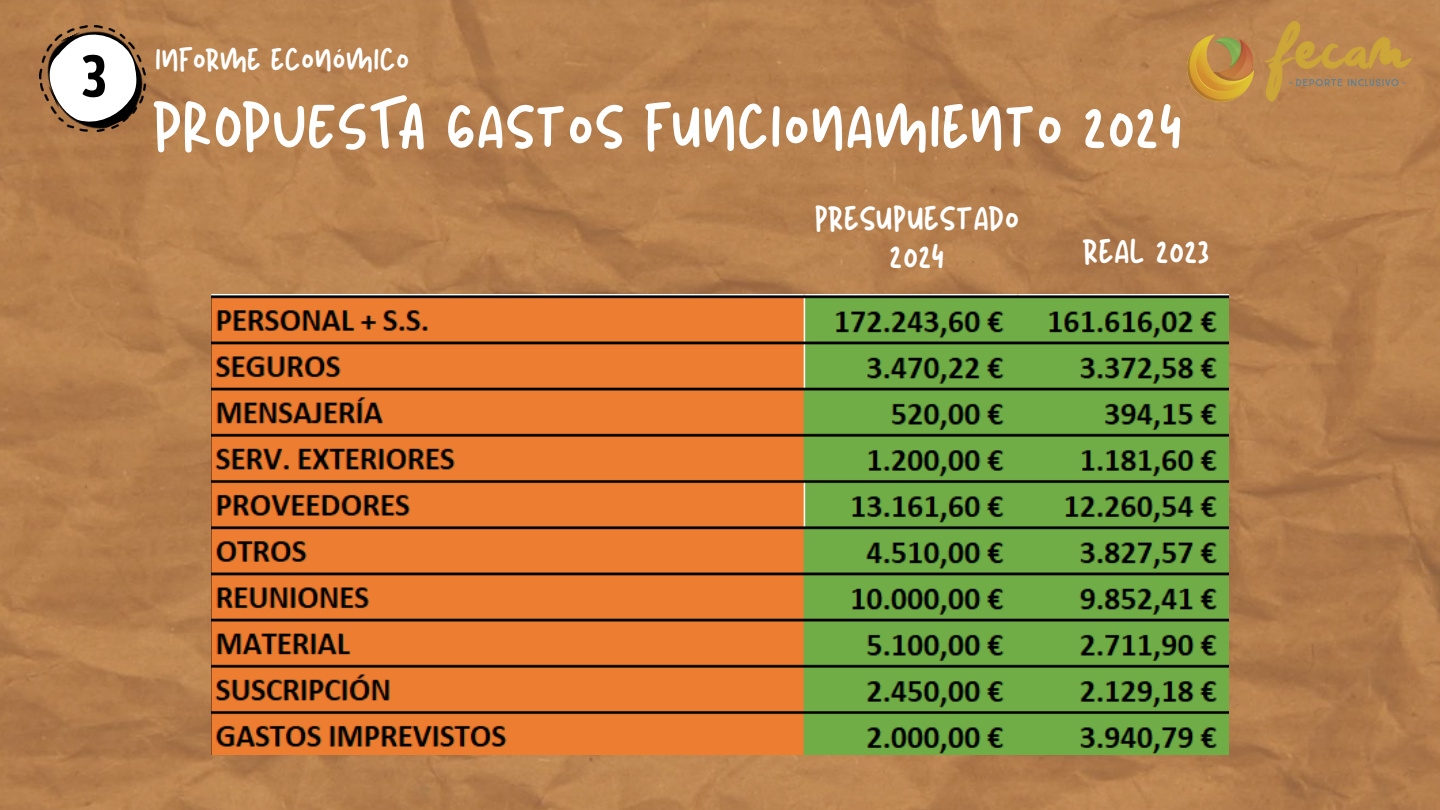
<style>
.page{position:relative;width:1440px;height:810px;background:#fff}
.page>*{position:absolute;margin:0;border:0;box-sizing:border-box;transform-origin:0 0}
.t1{font:65.6px "Dumondi Bo Co";color:#000}
.t2{font:60px "New Sun Yandi Designs";letter-spacing:.065em;color:#fff}
.t3{font:33px/37.5px "New Sun Yandi Designs";letter-spacing:.06em;color:#fff;text-align:center}
.t4{font:30px "New Sun Yandi Designs";letter-spacing:.06em;color:#fff}
</style>
<div class="page">
<img style="left:0;top:0;width:1440px;height:810px">
<img style="left:33px;top:15px;width:123px;height:128px">
<svg style="left:48px;top:34px;width:89px;height:92px"></svg>
<img style="left:1187px;top:22px;width:224px;height:79px">
<img style="left:211px;top:294px;width:1017px;height:460px">
<p class="t1" style="left:81px;top:36px;width:27px">3</p>
<p class="t4" style="left:156px;top:45px;width:254px">informe económico</p>
<p class="t2" style="left:156px;top:98px;width:1027px">PROPUESTA gastos funcionamiento 2024</p>
<p class="t3" style="left:816px;top:202px;width:204px">presupuestado<br>2024</p>
<p class="t3" style="left:1084px;top:234px;width:126px">real 2023</p>
</div>
